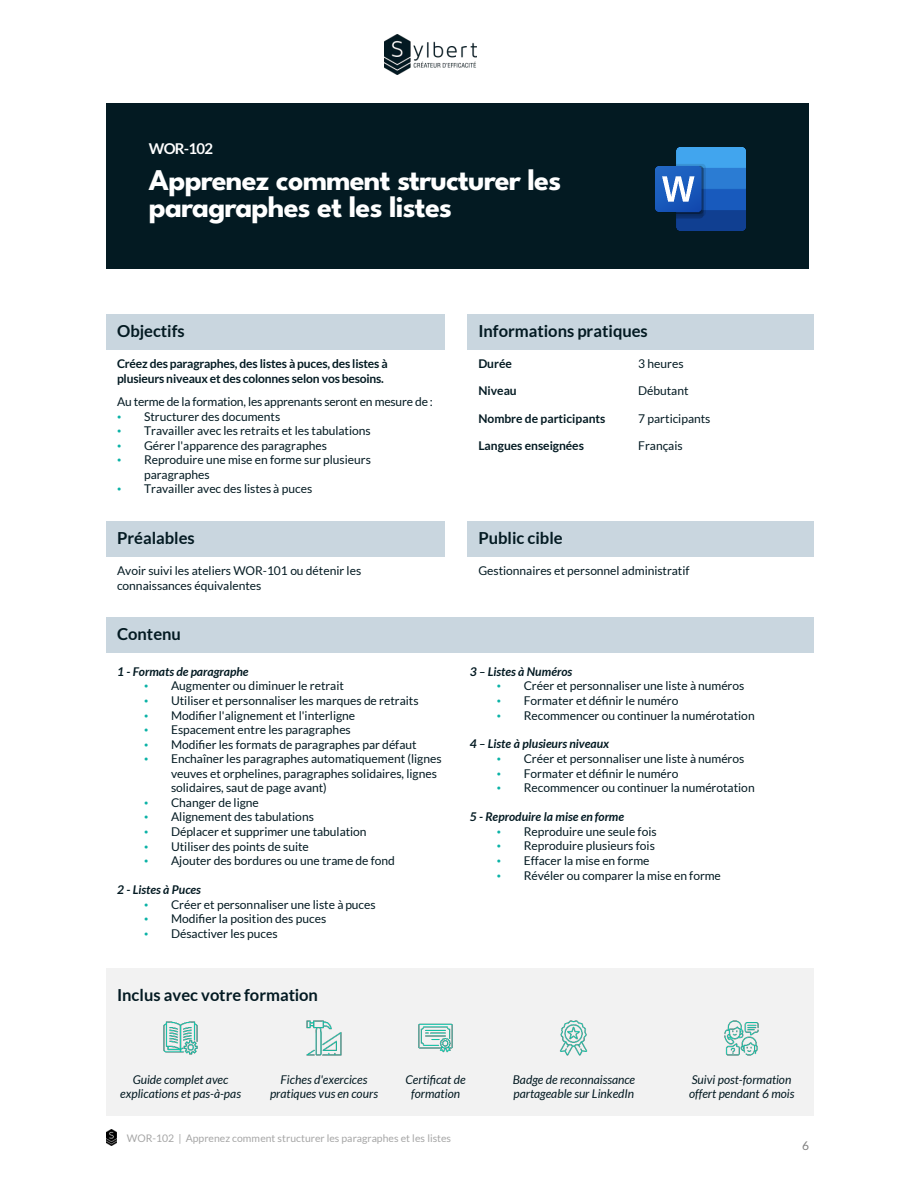
<style>
.page{position:relative;width:918px;height:1188px;background:#fff}
.page>*{position:absolute;margin:0;border:0;box-sizing:border-box;transform-origin:0 0}
.t1{font:700 30px/27.8px "League Spartan";letter-spacing:-.025em;color:#fff}
.t2{font:700 16.5px "Lato";color:#031a22}
.t3{font:700 15px "Lato";letter-spacing:-.05em;color:#fff}
.t4{font:12px/14.4px "Lato";color:#031a22}
.t5{font:italic 12px/14.4px "Lato";color:#031a22;text-align:center}
.t6{font:700 12px/14.4px "Lato";letter-spacing:-.015em;color:#031a22}
.t7{font:italic 700 12px "Lato";color:#031a22}
.t8{font:12px "Lato";color:#808080}
.t9{font:10.5px "Lato";color:#a6a6a6}
.s1{font-family:"Times New Roman";color:#0ab2a6}
</style>
<div class="page">
<img style="left:385px;top:34px;width:91px;height:41px">
<img style="left:106px;top:1129px;width:11px;height:16px">
<div style="left:106px;top:104px;width:532px;height:165px;background:#031a22"></div>
<div style="left:638px;top:104px;width:170px;height:165px;background:#031a22"></div>
<div style="left:106px;top:314px;width:339px;height:36px;background:#c9d6df"></div>
<div style="left:468px;top:314px;width:346px;height:36px;background:#c9d6df"></div>
<div style="left:106px;top:522px;width:339px;height:35px;background:#c9d6df"></div>
<div style="left:468px;top:522px;width:346px;height:35px;background:#c9d6df"></div>
<div style="left:106px;top:521px;width:339px;height:7px;background:#c9d6df"></div>
<div style="left:468px;top:521px;width:346px;height:7px;background:#c9d6df"></div>
<div style="left:117px;top:624px;width:686px;height:23px;background:#c9d6df"></div>
<div style="left:106px;top:617px;width:708px;height:7px;background:#c9d6df"></div>
<div style="left:106px;top:647px;width:708px;height:6px;background:#c9d6df"></div>
<div style="left:106px;top:969px;width:708px;height:41px;background:#f2f2f2"></div>
<div style="left:106px;top:1010px;width:149px;height:56px;background:#f2f2f2"></div>
<div style="left:255px;top:1010px;width:138px;height:56px;background:#f2f2f2"></div>
<div style="left:393px;top:1010px;width:85px;height:56px;background:#f2f2f2"></div>
<div style="left:478px;top:1010px;width:192px;height:56px;background:#f2f2f2"></div>
<div style="left:670px;top:1010px;width:144px;height:56px;background:#f2f2f2"></div>
<div style="left:106px;top:1066px;width:149px;height:41px;background:#f2f2f2"></div>
<div style="left:255px;top:1066px;width:138px;height:41px;background:#f2f2f2"></div>
<div style="left:393px;top:1066px;width:85px;height:41px;background:#f2f2f2"></div>
<div style="left:478px;top:1066px;width:192px;height:41px;background:#f2f2f2"></div>
<div style="left:670px;top:1066px;width:144px;height:41px;background:#f2f2f2"></div>
<div style="left:106px;top:1102px;width:149px;height:14px;background:#f2f2f2"></div>
<div style="left:255px;top:1102px;width:138px;height:14px;background:#f2f2f2"></div>
<div style="left:393px;top:1102px;width:85px;height:14px;background:#f2f2f2"></div>
<div style="left:478px;top:1102px;width:192px;height:14px;background:#f2f2f2"></div>
<div style="left:670px;top:1102px;width:144px;height:14px;background:#f2f2f2"></div>
<img style="left:163px;top:1021px;width:35px;height:34px">
<img style="left:306px;top:1020px;width:36px;height:36px">
<img style="left:418px;top:1023px;width:35px;height:30px">
<img style="left:560px;top:1020px;width:28px;height:36px">
<img style="left:724px;top:1020px;width:35px;height:36px">
<img style="left:656px;top:148px;width:89px;height:83px">
<p class="t3" style="left:149px;top:140px;width:66px">WOR-102</p>
<h1 class="t1" style="left:149px;top:163px;width:414px">Apprenez comment structurer les paragraphes et les listes</h1>
<h2 class="t2" style="left:117px;top:322px;width:69px">Objectifs</h2>
<h2 class="t2" style="left:478px;top:322px;width:171px">Informations pratiques</h2>
<p class="t6" style="left:117px;top:356px;width:272px">Créez des paragraphes, des listes à puces, des listes à plusieurs niveaux et des colonnes selon vos besoins.</p>
<p class="t4" style="left:117px;top:394px;width:317px">Au terme de la formation, les apprenants seront en mesure de :</p>
<p class="t4" style="left:117px;top:409px;width:165px"><span class="s1">•</span> Structurer des documents</p>
<p class="t4" style="left:117px;top:424px;width:255px"><span class="s1">•</span> Travailler avec les retraits et les tabulations</p>
<p class="t4" style="left:117px;top:438px;width:211px"><span class="s1">•</span> Gérer l'apparence des paragraphes</p>
<p class="t4" style="left:144px;top:453px;width:228px;text-indent:-27px"><span class="s1">•</span> Reproduire une mise en forme sur plusieurs paragraphes</p>
<p class="t4" style="left:117px;top:482px;width:197px"><span class="s1">•</span> Travailler avec des listes à puces</p>
<p class="t6" style="left:478px;top:356px;width:35px">Durée</p>
<p class="t4" style="left:638px;top:357px;width:47px">3 heures</p>
<p class="t6" style="left:478px;top:384px;width:40px">Niveau</p>
<p class="t4" style="left:638px;top:384px;width:52px">Débutant</p>
<p class="t6" style="left:478px;top:411px;width:129px">Nombre de participants</p>
<p class="t4" style="left:638px;top:411px;width:74px">7 participants</p>
<p class="t6" style="left:478px;top:438px;width:107px">Langues enseignées</p>
<p class="t4" style="left:638px;top:438px;width:46px">Français</p>
<h2 class="t2" style="left:117px;top:529px;width:79px">Préalables</h2>
<h2 class="t2" style="left:478px;top:529px;width:86px">Public cible</h2>
<p class="t4" style="left:117px;top:564px;width:246px">Avoir suivi les ateliers WOR-101 ou détenir les connaissances équivalentes</p>
<p class="t4" style="left:478px;top:564px;width:213px">Gestionnaires et personnel administratif</p>
<h2 class="t2" style="left:117px;top:625px;width:65px">Contenu</h2>
<p class="t7" style="left:117px;top:665px;width:133px">1 - Formats de paragraphe</p>
<p class="t4" style="left:144px;top:679px;width:201px"><span class="s1">•</span> Augmenter ou diminuer le retrait</p>
<p class="t4" style="left:144px;top:693px;width:276px"><span class="s1">•</span> Utiliser et personnaliser les marques de retraits</p>
<p class="t4" style="left:144px;top:708px;width:212px"><span class="s1">•</span> Modifier l'alignement et l'interligne</p>
<p class="t4" style="left:144px;top:723px;width:208px"><span class="s1">•</span> Espacement entre les paragraphes</p>
<p class="t4" style="left:144px;top:737px;width:274px"><span class="s1">•</span> Modifier les formats de paragraphes par défaut</p>
<p class="t4" style="left:171px;top:752px;width:272px;text-indent:-27px"><span class="s1">•</span> Enchaîner les paragraphes automatiquement (lignes veuves et orphelines, paragraphes solidaires, lignes solidaires, saut de page avant)</p>
<p class="t4" style="left:144px;top:795px;width:116px"><span class="s1">•</span> Changer de ligne</p>
<p class="t4" style="left:144px;top:810px;width:171px"><span class="s1">•</span> Alignement des tabulations</p>
<p class="t4" style="left:144px;top:824px;width:224px"><span class="s1">•</span> Déplacer et supprimer une tabulation</p>
<p class="t4" style="left:144px;top:839px;width:166px"><span class="s1">•</span> Utiliser des points de suite</p>
<p class="t4" style="left:144px;top:854px;width:252px"><span class="s1">•</span> Ajouter des bordures ou une trame de fond</p>
<p class="t7" style="left:117px;top:883px;width:85px">2 - Listes à Puces</p>
<p class="t4" style="left:144px;top:897px;width:233px"><span class="s1">•</span> Créer et personnaliser une liste à puces</p>
<p class="t4" style="left:144px;top:912px;width:184px"><span class="s1">•</span> Modifier la position des puces</p>
<p class="t4" style="left:144px;top:926px;width:135px"><span class="s1">•</span> Désactiver les puces</p>
<p class="t7" style="left:470px;top:665px;width:104px">3 – Listes à Numéros</p>
<p class="t4" style="left:497px;top:679px;width:249px"><span class="s1">•</span> Créer et personnaliser une liste à numéros</p>
<p class="t4" style="left:497px;top:693px;width:183px"><span class="s1">•</span> Formater et définir le numéro</p>
<p class="t4" style="left:497px;top:708px;width:259px"><span class="s1">•</span> Recommencer ou continuer la numérotation</p>
<p class="t7" style="left:470px;top:737px;width:141px">4 – Liste à plusieurs niveaux</p>
<p class="t4" style="left:497px;top:751px;width:249px"><span class="s1">•</span> Créer et personnaliser une liste à numéros</p>
<p class="t4" style="left:497px;top:766px;width:183px"><span class="s1">•</span> Formater et définir le numéro</p>
<p class="t4" style="left:497px;top:781px;width:259px"><span class="s1">•</span> Recommencer ou continuer la numérotation</p>
<p class="t7" style="left:470px;top:810px;width:156px">5 - Reproduire la mise en forme</p>
<p class="t4" style="left:497px;top:824px;width:162px"><span class="s1">•</span> Reproduire une seule fois</p>
<p class="t4" style="left:497px;top:839px;width:160px"><span class="s1">•</span> Reproduire plusieurs fois</p>
<p class="t4" style="left:497px;top:853px;width:154px"><span class="s1">•</span> Effacer la mise en forme</p>
<p class="t4" style="left:497px;top:868px;width:226px"><span class="s1">•</span> Révéler ou comparer la mise en forme</p>
<h2 class="t2" style="left:117px;top:985px;width:203px">Inclus avec votre formation</h2>
<p class="t5" style="left:120px;top:1073px;width:122px">Guide complet avec explications et pas-à-pas</p>
<p class="t5" style="left:270px;top:1073px;width:110px">Fiches d'exercices pratiques vus en cours</p>
<p class="t5" style="left:405px;top:1073px;width:62px">Certificat de formation</p>
<p class="t5" style="left:513px;top:1073px;width:124px;text-align:left">Badge de reconnaissance partageable sur LinkedIn</p>
<p class="t5" style="left:689px;top:1073px;width:107px;text-align:left">Suivi post-formation offert pendant 6 mois</p>
<p class="t9" style="left:127px;top:1132px;width:326px">WOR-102 | Apprenez comment structurer les paragraphes et les listes</p>
<p class="t8" style="left:802px;top:1139px;width:8px">6</p>
</div>
